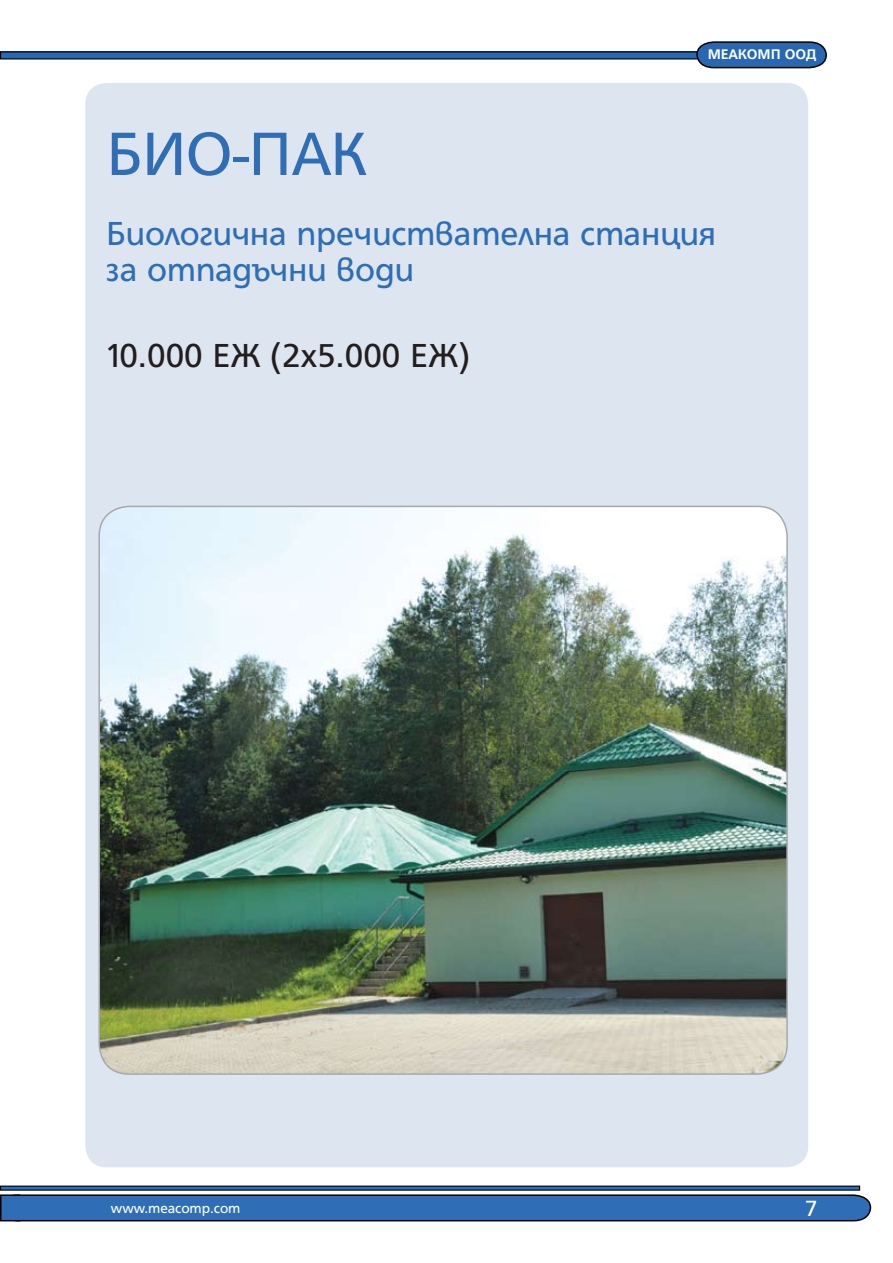
<style>
.page{position:relative;width:893px;height:1263px;background:#fff}
.page>*{position:absolute;margin:0;border:0;box-sizing:border-box;transform-origin:0 0}
.t1{font:66px "Grotesk HS Bg";letter-spacing:-.015em;color:#2f6eb6}
.t2{font:36px/36px "Grotesk HS Bg";color:#2f6eb6}
.t3{font:36px "Grotesk HS Bg";color:#221e1f}
.t4{font:24px "Grotesk HS Bg";color:#fff}
.t5{font:15px "Grotesk HS Bg";color:#fff}
.t6{font:700 15px "Grotesk HS Bg";color:#fff}
</style>
<div class="page">
<div style="left:85px;top:83px;width:723px;height:1084px;background:#dde5f0;border-radius:21px"></div>
<svg style="left:0;top:1194px;width:872px;height:28px;background:#3267a5"></svg>
<div style="left:1px;top:1195px;width:18px;height:26px;background:#2f6eb6"></div>
<div style="left:0;top:1194px;width:20px;height:27px;border:2px solid #000"></div>
<div style="left:1px;top:52px;width:814px;height:7px;background:#2868b2"></div>
<svg style="left:695px;top:41px;width:132px;height:28px"></svg>
<hr style="left:1px;top:1186px;width:859px;height:4px;background:#2f6eb6">
<div style="left:0;top:1185px;width:860px;height:6px;border:1px solid #000"></div>
<hr style="left:18px;top:1196px;width:3px;height:24px;background:#2f6eb6">
<img style="left:100px;top:506px;width:686px;height:567px">
<h1 class="t1" style="left:106px;top:121px;width:261px">БИО-ПАК</h1>
<p class="t6" style="left:708px;top:46px;width:110px">МЕАКОМП ООД</p>
<p class="t2" style="left:106px;top:216px;width:611px">Биологична пречиствателна станция за отпадъчни води</p>
<p class="t3" style="left:106px;top:338px;width:365px">10.000 ЕЖ (2х5.000 ЕЖ)</p>
<p class="t5" style="left:111px;top:1201px;width:131px">www.meacomp.com</p>
<p class="t4" style="left:805px;top:1197px;width:14px">7</p>
</div>
